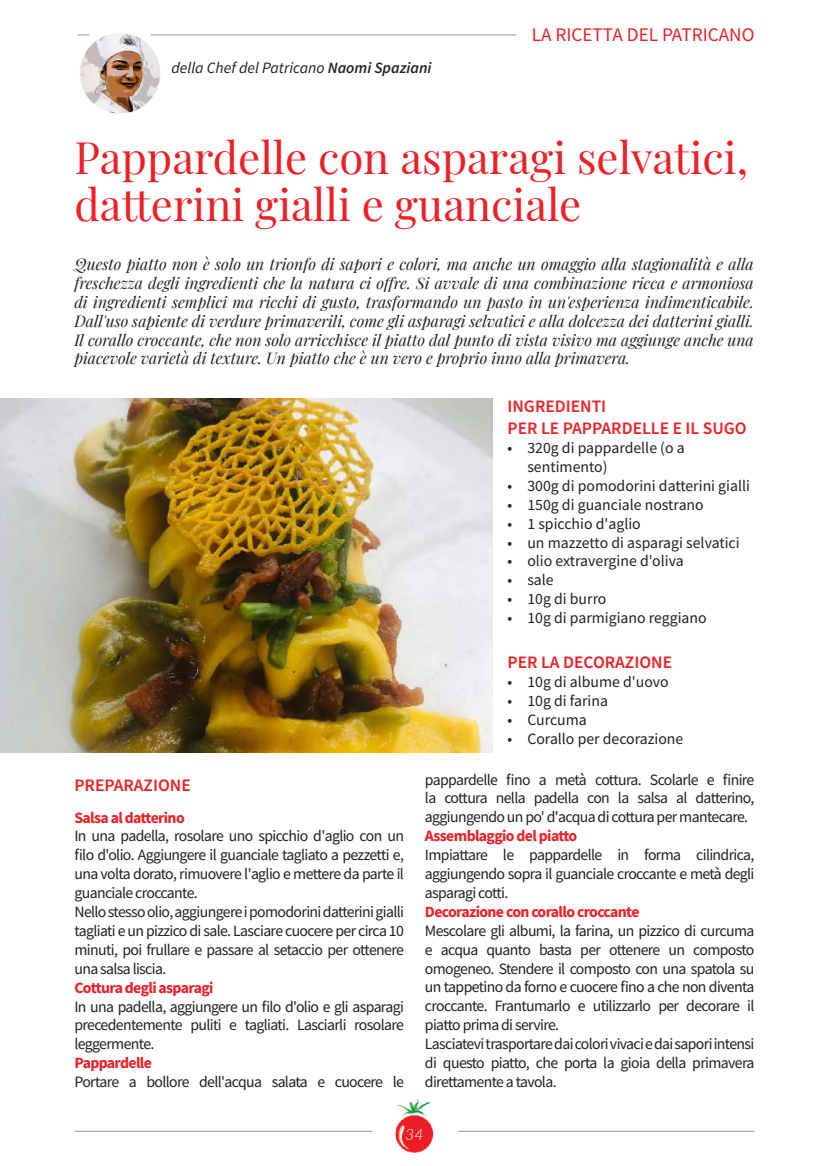
<style>
.page{position:relative;width:819px;height:1166px;background:#fff}
.page>*{position:absolute;margin:0;border:0;box-sizing:border-box;transform-origin:0 0}
.t1{font:43.75px/47.6px "Playfair Display";color:#ec2127}
.t2{font:19.25px "Source Sans Pro";color:#ec2127}
.t3{font:600 17.5px/22.4px "Source Sans Pro";color:#ec2127}
.t4{font:15.75px/18.9px "Source Sans Pro";letter-spacing:-.04em;color:#231f20;text-align:justify}
.t5{font:italic 15.75px/18.9px "Playfair Display";color:#231f20;text-align:justify}
.t6{font:15.75px/18.9px "Source Sans Pro";color:#231f20}
.t7{font:700 15.75px "Source Sans Pro";letter-spacing:-.04em;color:#ec2127}
.t8{font:italic 15.75px "Source Sans Pro";color:#231f20}
.t9{font:italic 300 15.75px "Lato";color:#fff}
.s1{font-weight:600}
</style>
<div class="page">
<img style="left:395px;top:1099px;width:39px;height:54px">
<hr style="left:74px;top:1131px;width:298px;height:1px;background:#939598">
<hr style="left:458px;top:1131px;width:296px;height:1px;background:#939598">
<img style="left:0;top:399px;width:492px;height:353px">
<hr style="left:151px;top:34px;width:365px;height:1px;background:#939598">
<img style="left:80px;top:33px;width:80px;height:80px;border-radius:40px">
<p class="t8" style="left:171px;top:58px;width:261px">della Chef del Patricano <span class="s1">Naomi Spaziani</span></p>
<p class="t2" style="left:531px;top:22px;width:224px">LA RICETTA DEL PATRICANO</p>
<h1 class="t1" style="left:74px;top:130px;width:675px">Pappardelle con asparagi selvatici, datterini gialli e guanciale</h1>
<p class="t5" style="left:74px;top:253px;width:681px">Questo piatto non è solo un trionfo di sapori e colori, ma anche un omaggio alla stagionalità e alla freschezza degli ingredienti che la natura ci offre. Si avvale di una combinazione ricca e armoniosa di ingredienti semplici ma ricchi di gusto, trasformando un pasto in un'esperienza indimenticabile.<br>Dall'uso sapiente di verdure primaverili, come gli asparagi selvatici e alla dolcezza dei datterini gialli.<br>Il corallo croccante, che non solo arricchisce il piatto dal punto di vista visivo ma aggiunge anche una piacevole varietà di texture. Un piatto che è un vero e proprio inno alla primavera.</p>
<p class="t3" style="left:74px;top:774px;width:118px">PREPARAZIONE</p>
<p class="t7" style="left:74px;top:806px;width:112px">Salsa al datterino</p>
<p class="t4" style="left:74px;top:826px;width:331px;text-align:left">In una padella, rosolare uno spicchio d'aglio con un filo d'olio. Aggiungere il guanciale tagliato a pezzetti e, una volta dorato, rimuovere l'aglio e mettere da parte il guanciale croccante.<br>Nello stesso olio, aggiungere i pomodorini datterini gialli tagliati e un pizzico di sale. Lasciare cuocere per circa 10 minuti, poi frullare e passare al setaccio per ottenere una salsa liscia.</p>
<p class="t7" style="left:74px;top:977px;width:140px">Cottura degli asparagi</p>
<p class="t4" style="left:74px;top:997px;width:331px">In una padella, aggiungere un filo d'olio e gli asparagi precedentemente puliti e tagliati. Lasciarli rosolare leggermente.</p>
<p class="t7" style="left:74px;top:1052px;width:79px">Pappardelle</p>
<p class="t4" style="left:74px;top:1072px;width:331px">Portare a bollore dell'acqua salata e cuocere le</p>
<p class="t3" style="left:507px;top:395px;width:241px">INGREDIENTI<br>PER LE PAPPARDELLE E IL SUGO</p>
<p class="t6" style="left:527px;top:438px;width:159px;text-indent:-20px">• 320g di pappardelle (o a sentimento)</p>
<p class="t6" style="left:507px;top:476px;width:244px">• 300g di pomodorini datterini gialli</p>
<p class="t6" style="left:507px;top:495px;width:198px">• 150g di guanciale nostrano</p>
<p class="t6" style="left:507px;top:514px;width:135px">• 1 spicchio d'aglio</p>
<p class="t6" style="left:507px;top:533px;width:234px">• un mazzetto di asparagi selvatici</p>
<p class="t6" style="left:507px;top:552px;width:178px">• olio extravergine d'oliva</p>
<p class="t4" style="left:507px;top:571px;width:48px">• sale</p>
<p class="t6" style="left:507px;top:589px;width:100px">• 10g di burro</p>
<p class="t6" style="left:507px;top:608px;width:201px">• 10g di parmigiano reggiano</p>
<p class="t3" style="left:507px;top:651px;width:166px">PER LA DECORAZIONE</p>
<p class="t6" style="left:507px;top:672px;width:163px">• 10g di albume d'uovo</p>
<p class="t6" style="left:507px;top:691px;width:102px">• 10g di farina</p>
<p class="t6" style="left:507px;top:710px;width:81px">• Curcuma</p>
<p class="t6" style="left:507px;top:729px;width:177px">• Corallo per decorazione</p>
<p class="t4" style="left:425px;top:770px;width:331px">pappardelle fino a metà cottura. Scolarle e finire la cottura nella padella con la salsa al datterino, aggiungendo un po' d'acqua di cottura per mantecare.</p>
<p class="t7" style="left:425px;top:825px;width:154px">Assemblaggio del piatto</p>
<p class="t4" style="left:425px;top:845px;width:331px">Impiattare le pappardelle in forma cilindrica, aggiungendo sopra il guanciale croccante e metà degli asparagi cotti.</p>
<p class="t7" style="left:425px;top:901px;width:216px">Decorazione con corallo croccante</p>
<p class="t4" style="left:425px;top:921px;width:331px;text-align:left">Mescolare gli albumi, la farina, un pizzico di curcuma e acqua quanto basta per ottenere un composto omogeneo. Stendere il composto con una spatola su un tappetino da forno e cuocere fino a che non diventa croccante. Frantumarlo e utilizzarlo per decorare il piatto prima di servire.<br>Lasciatevi trasportare dai colori vivaci e dai sapori intensi di questo piatto, che porta la gioia della primavera direttamente a tavola.</p>
<p class="t9" style="left:405px;top:1123px;width:20px">34</p>
</div>
